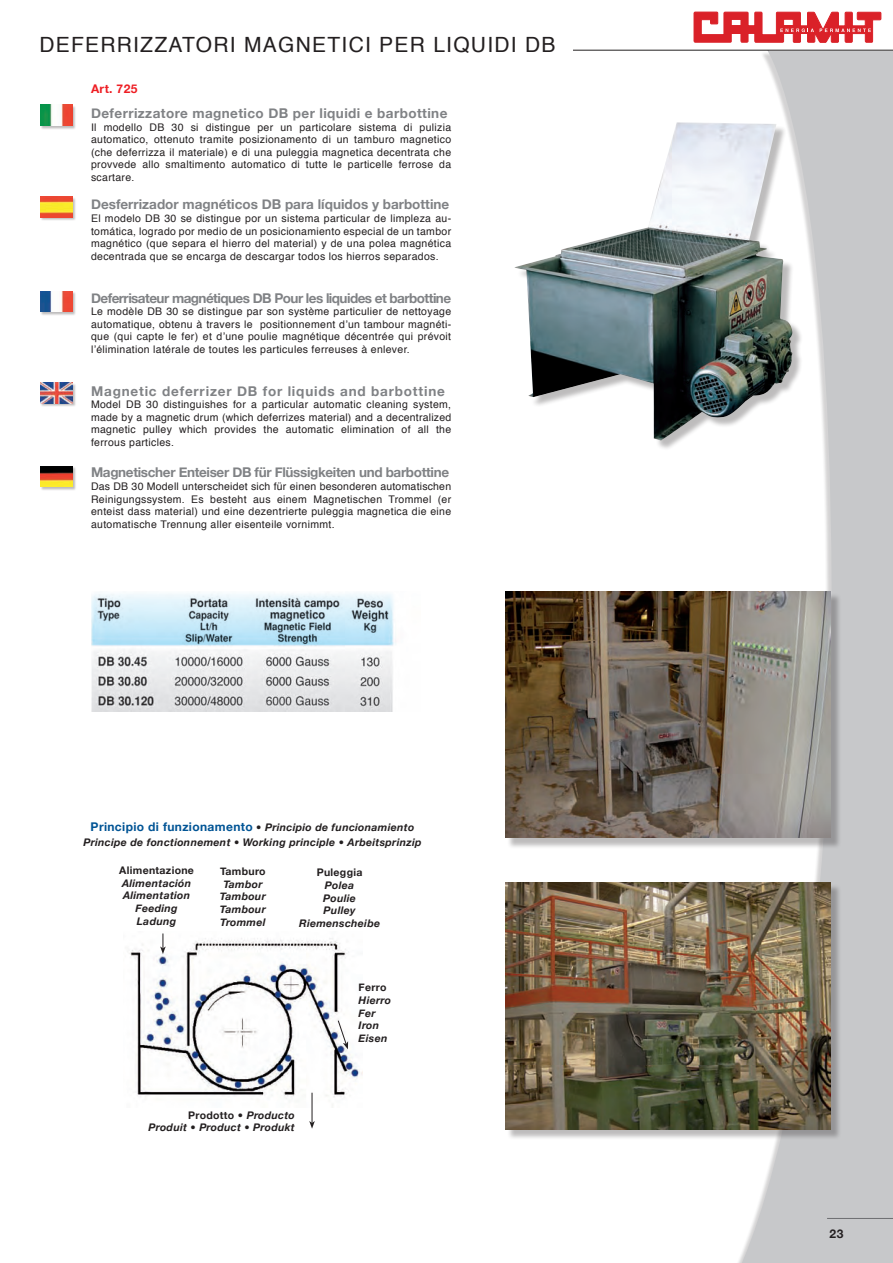
<style>
.page{position:relative;width:893px;height:1263px;background:#fff}
.page>*{position:absolute;margin:0;border:0;box-sizing:border-box;transform-origin:0 0}
.t1{font:21px "Helvetica";letter-spacing:.06em;color:#231f20}
.t2{font:700 13.5px "Helvetica Neue";letter-spacing:-.04em;color:#808285}
.t3{font:700 13.5px "Helvetica Neue";letter-spacing:-.025em;color:#808285}
.t4{font:700 13.5px "Helvetica Neue";color:#808285}
.t5{font:700 13.5px "Helvetica Neue";letter-spacing:.03em;color:#808285}
.t6{font:700 13.5px "Helvetica Neue";letter-spacing:.06em;color:#808285}
.t7{font:700 12px "Helvetica Neue";letter-spacing:.03em;color:#ee1d23}
.t8{font:700 12px "Helvetica Neue";color:#231f20}
.t9{font:10.5px/12.6px "Helvetica";letter-spacing:.03em;color:#231f20;text-align:justify}
.t10{font:italic 700 10.5px/12.6px "Helvetica Neue";letter-spacing:.03em;color:#231f20;text-align:center}
.t11{font:700 10.5px "Helvetica Neue";letter-spacing:.03em;color:#231f20}
.s1{font-style:normal;font-size:12px;color:#005495}
.s2{font-style:normal}
</style>
<div class="page">
<svg style="left:738px;top:51px;width:155px;height:1212px;fill:#c7c8ca"></svg>
<hr style="left:827px;top:1218px;width:66px;height:1px;background:#6c6d70">
<hr style="left:573px;top:50px;width:320px;height:1px;background:#231f20">
<svg style="left:693px;top:11px;width:200px;height:40px"></svg>
<div style="left:729px;top:25px;width:13px;height:9px;background:#da2128"></div>
<img style="left:129px;top:938px;width:234px;height:169px">
<svg style="left:160px;top:933px;width:6px;height:21px"></svg>
<hr style="left:312px;top:1093px;width:1px;height:30px;background:#231f20">
<svg style="left:309px;top:1121px;width:6px;height:8px"></svg>
<svg style="left:337px;top:1020px;width:11px;height:29px"></svg>
<div style="left:516px;top:124px;width:377px;height:393px;background:#231f20;opacity:.3"></div>
<img style="left:514px;top:122px;width:279px;height:319px">
<div style="left:507px;top:593px;width:344px;height:265px;background:#231f20;opacity:.3"></div>
<img style="left:505px;top:591px;width:326px;height:247px">
<div style="left:507px;top:884px;width:344px;height:266px;background:#231f20;opacity:.3"></div>
<img style="left:505px;top:882px;width:326px;height:247px">
<div style="left:41px;top:105px;width:42px;height:31px;background:#231f20;opacity:.3"></div>
<img style="left:40px;top:105px;width:32px;height:21px">
<div style="left:41px;top:197px;width:42px;height:31px;background:#231f20;opacity:.3"></div>
<img style="left:40px;top:197px;width:33px;height:20px">
<div style="left:41px;top:291px;width:42px;height:31px;background:#231f20;opacity:.3"></div>
<img style="left:40px;top:291px;width:33px;height:21px">
<div style="left:41px;top:383px;width:42px;height:31px;background:#231f20;opacity:.3"></div>
<img style="left:40px;top:383px;width:33px;height:20px">
<div style="left:41px;top:466px;width:41px;height:31px;background:#231f20;opacity:.3"></div>
<img style="left:40px;top:466px;width:32px;height:21px">
<img style="left:91px;top:593px;width:303px;height:118px">
<h1 class="t1" style="left:39px;top:27px;width:61px">DEFerrizzatori</h1>
<h1 class="t1" style="left:244px;top:27px;width:296px">magnetici PER LIQUIDI db</h1>
<p class="t7" style="left:91px;top:81px;width:48px">Art. 725</p>
<p class="t5" style="left:91px;top:105px;width:358px">Deferrizzatore magnetico DB per liquidi e barbottine</p>
<p class="t9" style="left:91px;top:120px;width:362px">Il modello DB 30 si distingue per un particolare sistema di pulizia automatico, ottenuto tramite posizionamento di un tamburo magnetico (che deferrizza il materiale) e di una puleggia magnetica decentrata che provvede allo smaltimento automatico di tutte le particelle ferrose da scartare.</p>
<p class="t4" style="left:91px;top:196px;width:360px">Desferrizador magnéticos DB para líquidos y barbottine</p>
<p class="t9" style="left:91px;top:212px;width:362px">El modelo DB 30 se distingue por un sistema particular de limpleza au&shy;tomática, logrado por medio de un posicionamiento especial de un tambor magnético (que separa el hierro del material) y de una polea magnética decentrada que se encarga de descargar todos los hierros separados.</p>
<p class="t2" style="left:91px;top:289px;width:362px">Deferrisateur magnétiques DB Pour les liquides et barbottine</p>
<p class="t9" style="left:91px;top:305px;width:362px">Le modèle DB 30 se distingue par son système particulier de nettoyage automatique, obtenu à travers le positionnement d’un tambour magnéti&shy;que (qui capte le fer) et d’une poulie magnétique décentrée qui prévoit l’élimination latérale de toutes les particules ferreuses à enlever.</p>
<p class="t6" style="left:91px;top:382px;width:355px">Magnetic deferrizer DB for liquids and barbottine</p>
<p class="t9" style="left:91px;top:398px;width:362px">Model DB 30 distinguishes for a particular automatic cleaning system, made by a magnetic drum (which deferrizes material) and a decentralized magnetic pulley which provides the automatic elimination of all the ferrous particles.</p>
<p class="t3" style="left:91px;top:464px;width:360px">Magnetischer Enteiser DB für Flüssigkeiten und barbottine</p>
<p class="t9" style="left:91px;top:480px;width:362px">Das DB 30 Modell unterscheidet sich für einen besonderen automatischen Reinigungssystem. Es besteht aus einem Magnetischen Trommel (er enteist dass material) und eine dezentrierte puleggia magnetica die eine automatische Trennung aller eisenteile vornimmt.</p>
<p class="t10" style="left:83px;top:819px;width:340px;line-height:15px"><span class="s1">Principio di funzionamento</span> <span class="s2">•</span> Principio de funcionamiento<br>Principe de fonctionnement • Working principle • Arbeitsprinzip</p>
<p class="t11" style="left:119px;top:864px;width:76px">Alimentazione</p>
<p class="t10" style="left:122px;top:876px;width:71px">Alimentación<br>Alimentation<br>Feeding<br>Ladung</p>
<p class="t11" style="left:220px;top:865px;width:47px">Tamburo</p>
<p class="t10" style="left:220px;top:877px;width:47px">Tambor<br>Tambour<br>Tambour<br>Trommel</p>
<p class="t11" style="left:317px;top:866px;width:47px">Puleggia</p>
<p class="t10" style="left:299px;top:879px;width:82px">Polea<br>Poulie<br>Pulley<br>Riemenscheibe</p>
<p class="t10" style="left:149px;top:1108px;width:148px;text-align:right"><span class="s2">Prodotto</span> • Producto<br>Produit • Product • Produkt</p>
<p class="t11" style="left:359px;top:981px;width:29px">Ferro</p>
<p class="t10" style="left:359px;top:994px;width:34px;text-align:left">Hierro<br>Fer<br>Iron<br>Eisen</p>
<p class="t8" style="left:829px;top:1226px;width:16px">23</p>
</div>
